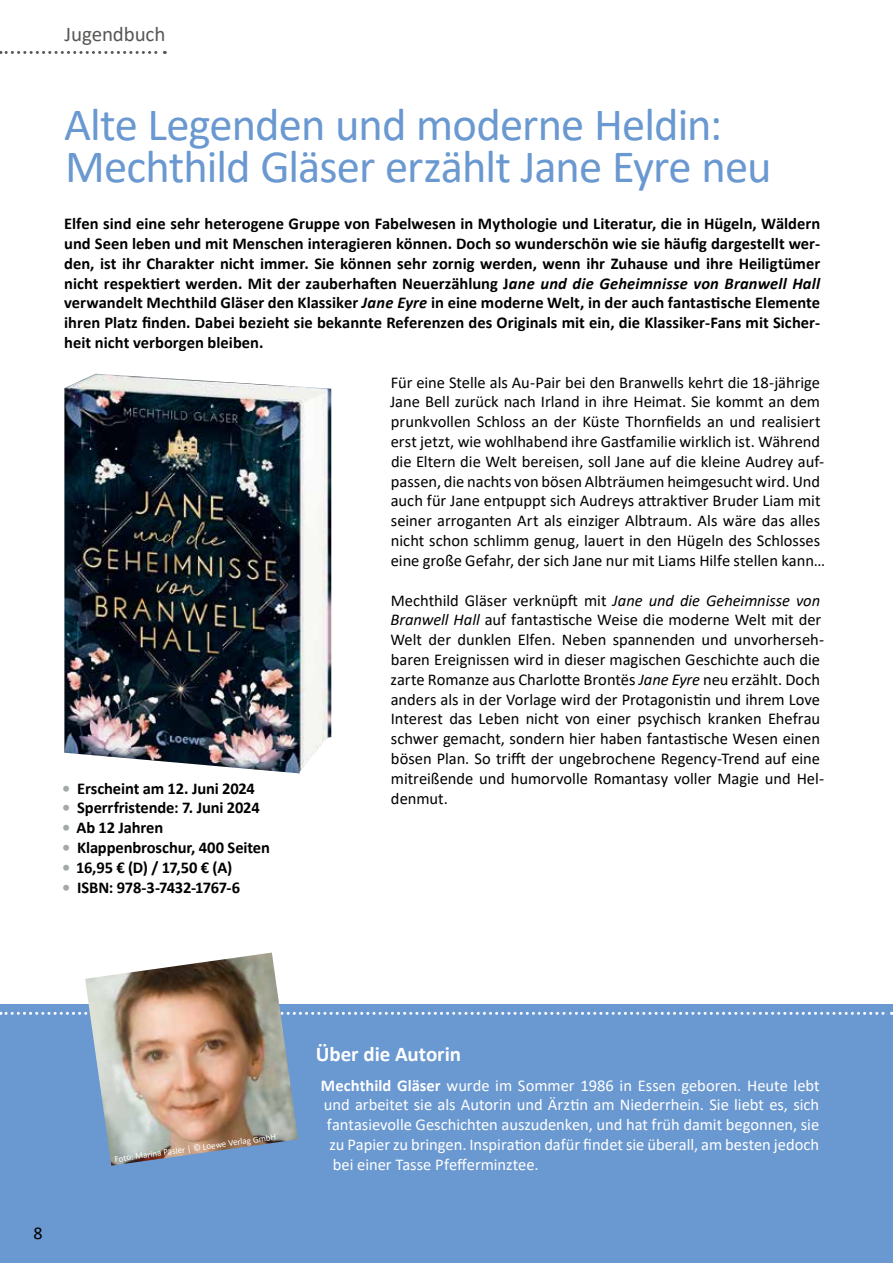
<style>
.page{position:relative;width:893px;height:1263px;background:#fff}
.page>*{position:absolute;margin:0;border:0;box-sizing:border-box;transform-origin:0 0}
.t1{font:46.5px/42px "Calibri";letter-spacing:-.02em;color:#6a98d0}
.t2{font:700 21px "Calibri";letter-spacing:-.005em;color:#fff}
.t3{font:21px "Calibri";letter-spacing:-.005em;color:#575756}
.t4{font:18px "Calibri";color:#000}
.t5{font:16.5px/19.8px "Calibri";letter-spacing:-.005em;color:#000}
.t6{font:700 16.5px/19.8px "Calibri";letter-spacing:-.005em;color:#000;text-align:justify}
.t7{font:16.5px "Calibri";color:#fff}
.t8{font:9px "Calibri";color:#fff}
.s1{font-style:italic}
.s2{color:#a3a8aa}
.s3{font-weight:700}
</style>
<div class="page">
<div style="left:0;top:1005px;width:893px;height:258px;background:#6a98d0"></div>
<svg style="left:0;top:51px;width:165px;height:3px"></svg>
<svg style="left:0;top:1012px;width:892px;height:3px"></svg>
<img style="left:85px;top:952px;width:213px;height:214px">
<img style="left:64px;top:374px;width:267px;height:399px">
<p class="t3" style="left:65px;top:19px;width:102px">Jugendbuch</p>
<h1 class="t1" style="left:64px;top:103px;width:709px">Alte Legenden und moderne Heldin:<br>Mechthild Gläser erzählt Jane Eyre neu</h1>
<p class="t6" style="left:64px;top:214px;width:758px">Elfen sind eine sehr heterogene Gruppe von Fabelwesen in Mythologie und Literatur, die in Hügeln, Wäldern und Seen leben und mit Menschen interagieren können. Doch so wunderschön wie sie häufig dargestellt wer&shy;den, ist ihr Charakter nicht immer. Sie können sehr zornig werden, wenn ihr Zuhause und ihre Heiligtümer nicht respektiert werden. Mit der zauberhaften Neuerzählung J<span class="s1">ane und die Geheimnisse von Branwell Hall </span>verwandelt Mechthild Gläser den Klassiker <span class="s1">Jane Eyre</span> in eine moderne Welt, in der auch fantastische Elemente ihren Platz finden. Dabei bezieht sie bekannte Referenzen des Originals mit ein, die Klassiker-Fans mit Sicher&shy;heit nicht verborgen bleiben.</p>
<p class="t6" style="left:62px;top:778px;width:194px"><span class="s2">•</span> Erscheint am 12. Juni 2024</p>
<p class="t6" style="left:62px;top:798px;width:199px"><span class="s2">•</span> Sperrfristende: 7. Juni 2024</p>
<p class="t6" style="left:62px;top:818px;width:103px"><span class="s2">•</span> Ab 12 Jahren</p>
<p class="t6" style="left:62px;top:837px;width:209px"><span class="s2">•</span> Klappenbroschur, 400 Seiten</p>
<p class="t6" style="left:62px;top:857px;width:171px"><span class="s2">•</span> 16,95 € (D) / 17,50 € (A)</p>
<p class="t6" style="left:62px;top:877px;width:179px"><span class="s2">•</span> ISBN: 978-3-7432-1767-6</p>
<p class="t5" style="left:390px;top:372px;width:437px">Für eine Stelle als Au-Pair bei den Branwells kehrt die 18-jährige Jane Bell zurück nach Irland in ihre Heimat. Sie kommt an dem prunkvollen Schloss an der Küste Thornfields an und realisiert erst jetzt, wie wohlhabend ihre Gastfamilie wirklich ist. Während die Eltern die Welt bereisen, soll Jane auf die kleine Audrey auf&shy;passen, die nachts von bösen Albträumen heimgesucht wird. Und auch für Jane entpuppt sich Audreys attraktiver Bruder Liam mit seiner arroganten Art als einziger Albtraum. Als wäre das alles nicht schon schlimm genug, lauert in den Hügeln des Schlosses eine große Gefahr, der sich Jane nur mit Liams Hilfe stellen kann…</p>
<p class="t5" style="left:390px;top:590px;width:435px">Mechthild Gläser verknüpft mit <span class="s1">Jane und die Geheimnisse von Branwell Hall</span> auf fantastische Weise die moderne Welt mit der Welt der dunklen Elfen. Neben spannenden und unvorherseh&shy;baren Ereignissen wird in dieser magischen Geschichte auch die zarte Romanze aus Charlotte Brontës <span class="s1">Jane Eyre</span> neu erzählt. Doch anders als in der Vorlage wird der Protagonistin und ihrem Love Interest das Leben nicht von einer psychisch kranken Ehefrau schwer gemacht, sondern hier haben fantastische Wesen einen bösen Plan. So trifft der ungebrochene Regency-Trend auf eine mitreißende und humorvolle Romantasy voller Magie und Hel&shy;denmut.</p>
<p class="t4" style="left:33px;top:1221px;width:11px">8</p>
<p class="t8" style="left:114px;top:1153px;width:164px;rotate:-8deg">Foto: Marina Päsler | © Loewe Verlag GmbH</p>
<p class="t2" style="left:316px;top:1039px;width:147px">Über die Autorin</p>
<p class="t7" style="left:321px;top:1074px;width:500px"><span class="s3">Mechthild Gläser</span> wurde im Sommer 1986 in Essen geboren. Heute lebt</p>
<p class="t7" style="left:324px;top:1093px;width:497px">und arbeitet sie als Autorin und Ärztin am Niederrhein. Sie liebt es, sich</p>
<p class="t7" style="left:327px;top:1113px;width:494px">fantasievolle Geschichten auszudenken, und hat früh damit begonnen, sie</p>
<p class="t7" style="left:330px;top:1133px;width:491px">zu Papier zu bringen. Inspiration dafür findet sie überall, am besten jedoch</p>
<p class="t7" style="left:333px;top:1153px;width:207px">bei einer Tasse Pfefferminztee.</p>
</div>
